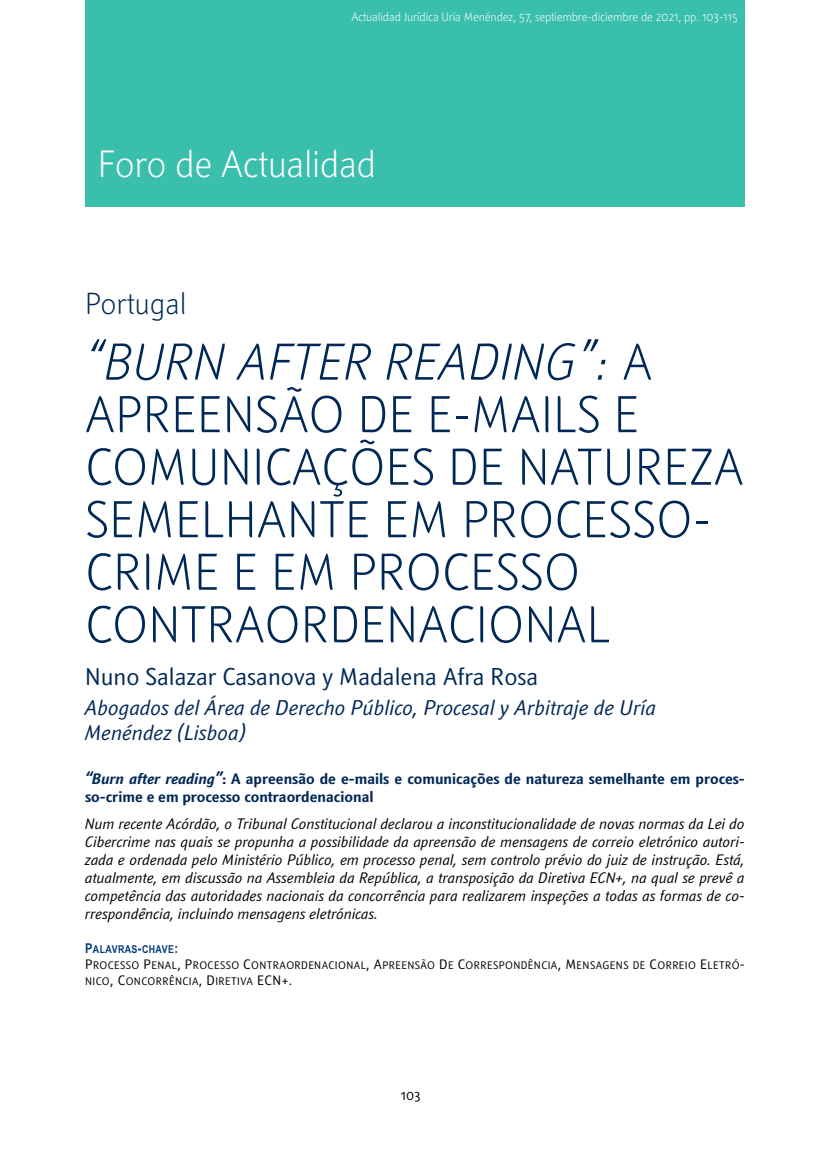
<style>
.page{position:relative;width:830px;height:1149px;background:#fff}
.page>*{position:absolute;margin:0;border:0;box-sizing:border-box;transform-origin:0 0}
.t1{font:300 51px/52.5px "Textra LT";color:#002856}
.t2{font:300 37.5px "Textra LT";letter-spacing:-.01em;color:#fff}
.t3{font:300 30px "Textra LT";color:#002856}
.t4{font:24px "Textra LT";color:#002856}
.t5{font:italic 21px/25.5px "Textra LT";color:#002856}
.t6{font:italic 15px/18px "Textra LT";color:#000;text-align:justify}
.t7{font:700 15px/18px "Textra LT";color:#002856}
.t8{font:13.5px "Textra LT";color:#000}
.t9{font:13.5px "Textra LT Book SC800";color:#000}
.t10{font:300 12px "Textra LT";letter-spacing:-.01em;color:#fff}
.t11{font:10.8px/16.2px "Textra LT Book SC800";letter-spacing:.035em;color:#000}
.t12{font:10.8px "Arial Narrow Bold SC800";letter-spacing:.035em;color:#003b7e}
.s1{font-style:italic}
.s2{font-size:13.5px}
</style>
<div class="page">
<div style="left:85px;top:0;width:659px;height:207px;background:#3bbfad"></div>
<p class="t10" style="left:351px;top:9px;width:388px">Actualidad Jurídica Uría Menéndez, 57, septiembre-diciembre de 2021, pp. 103-115</p>
<h2 class="t2" style="left:98px;top:140px;width:279px">Foro de Actualidad</h2>
<h3 class="t3" style="left:85px;top:285px;width:103px">Portugal</h3>
<h1 class="t1" style="left:85px;top:334px;width:660px"><span class="s1">“BURN AFTER READING”:</span> A<br>APREENSÃO DE E-MAILS E<br>COMUNICAÇÕES DE NATUREZA<br>SEMELHANTE EM PROCESSO-<br>CRIME E EM PROCESSO<br>CONTRAORDENACIONAL</h1>
<h3 class="t4" style="left:85px;top:661px;width:454px">Nuno Salazar Casanova y Madalena Afra Rosa</h3>
<h3 class="t5" style="left:85px;top:694px;width:572px">Abogados del Área de Derecho Público, Procesal y Arbitraje de Uría<br>Menéndez (Lisboa)</h3>
<p class="t7" style="left:85px;top:769px;width:660px"><span class="s1">“Burn after reading”</span>: A apreensão de e-mails e comunicações de natureza semelhante em proces&shy;so-crime e em processo contraordenacional</p>
<p class="t6" style="left:85px;top:814px;width:661px">Num recente Acórdão, o Tribunal Constitucional declarou a inconstitucionalidade de novas normas da Lei do Cibercrime nas quais se propunha a possibilidade da apreensão de mensagens de correio eletrónico autori&shy;zada e ordenada pelo Ministério Público, em processo penal, sem controlo prévio do juiz de instrução. Está, atualmente, em discussão na Assembleia da República, a transposição da Diretiva ECN+, na qual se prevê a competência das autoridades nacionais da concorrência para realizarem inspeções a todas as formas de co&shy;rrespondência, incluindo mensagens eletrónicas.</p>
<p class="t12" style="left:85px;top:940px;width:94px"><span class="s2">P</span>ALAVRAS<span class="s2">-</span>CHAVE<span class="s2">:</span></p>
<p class="t11" style="left:85px;top:956px;width:661px"><span class="s2">P</span>ROCESSO <span class="s2">P</span>ENAL<span class="s2">, P</span>ROCESSO <span class="s2">C</span>ONTRAORDENACIONAL<span class="s2">, A</span>PREENSÃO <span class="s2">D</span> E <span class="s2">C</span>ORRESPONDÊNCIA<span class="s2">, M</span>ENSAGENS DE <span class="s2">C</span>ORREIO <span class="s2">E</span>LETRÓ<span class="s2">-<br></span>NICO<span class="s2">, C</span>ONCORRÊNCIA<span class="s2">, D</span> IRETIVA <span class="s2">ECN</span></p>
<p class="t9" style="left:281px;top:971px;width:12px">+.</p>
<p class="t8" style="left:400px;top:1086px;width:22px">103</p>
</div>
